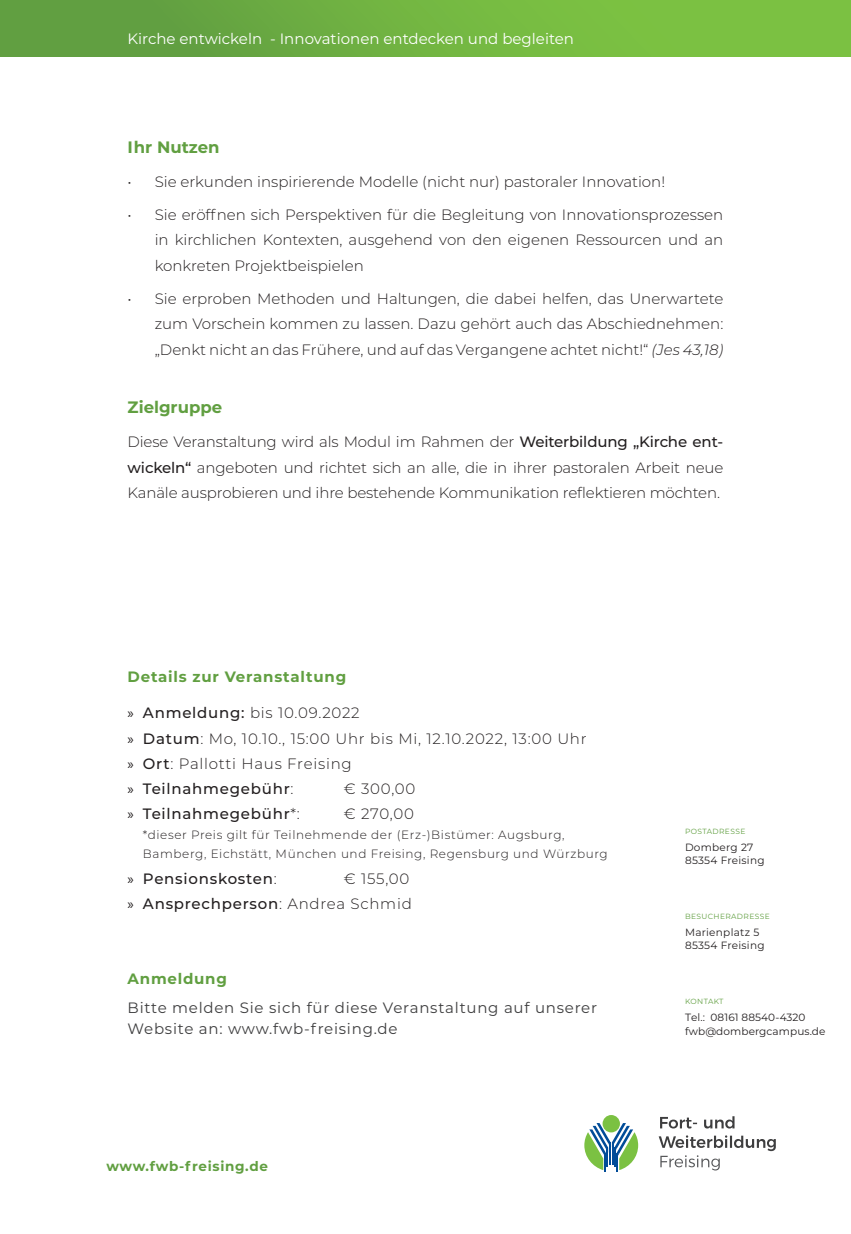
<style>
.page{position:relative;width:851px;height:1234px;background:#fff}
.page>*{position:absolute;margin:0;border:0;box-sizing:border-box;transform-origin:0 0}
.Text{font:700 16.5px "Montserrat";color:#619f41}
.Überschrift{font:700 16.5px "Montserrat";color:#619f41}
.Text-2{font:300 15px/25.5px "Montserrat";color:#231f20;text-align:justify}
.Text-3{font:300 15px "Montserrat";letter-spacing:.05em;color:#231f20}
.t1{font:500 15px "Montserrat";letter-spacing:.05em;color:#231f20}
.Text-4{font:15px/21px "Montserrat";letter-spacing:.05em;color:#3e3e3f}
.t2{font:15px "Montserrat";color:#fff}
.Überschrift-2{font:700 15px "Montserrat";letter-spacing:.05em;color:#619f41}
.Überschrift_klein{font:700 15px "Montserrat";letter-spacing:.05em;color:#619f41}
.t3{font:700 13.5px "Montserrat";letter-spacing:.05em;color:#619f41}
.t4{font:300 12px/19.5px "Montserrat";letter-spacing:.05em;color:#231f20}
.t5{font:10.5px "Montserrat";letter-spacing:.015em;color:#231f20}
.überschrift{font:7.5px "Montserrat";letter-spacing:.05em;color:#619f41}
.s1{font-style:italic}
.s2{font-weight:500}
.s3{font-family:"Myriad Pro";font-weight:400}
.s4{font-weight:300}
</style>
<div class="page">
<div style="left:0;top:0;width:850px;height:57px;background:linear-gradient(to right,#5f9c41,#81c942)"></div>
<svg style="left:602px;top:1114px;width:18px;height:18px"></svg>
<svg style="left:584px;top:1122px;width:54px;height:49px"></svg>
<svg style="left:658px;top:1135px;width:117px;height:35px"></svg>
<svg style="left:660px;top:1116px;width:74px;height:12px"></svg>
<p class="t2" style="left:128px;top:29px;width:448px">Kirche entwickeln - Innovationen entdecken und begleiten</p>
<p class="Überschrift" style="left:128px;top:135px;width:93px">Ihr Nutzen</p>
<p class="Text-2" style="left:128px;top:168px;width:539px">• Sie erkunden inspirierende Modelle (nicht nur) pastoraler Innovation!</p>
<p class="Text-2" style="left:155px;top:201px;width:570px;text-indent:-27px">• Sie eröffnen sich Perspektiven für die Begleitung von Innovationsprozessen in kirchlichen Kontexten, ausgehend von den eigenen Ressourcen und an konkreten Projektbeispielen</p>
<p class="Text-2" style="left:155px;top:285px;width:570px;text-indent:-27px">• Sie erproben Methoden und Haltungen, die dabei helfen, das Unerwartete zum Vorschein kommen zu lassen. Dazu gehört auch das Abschiednehmen: „Denkt nicht an das Frühere, und auf das Vergangene achtet nicht!“ <span class="s1">(Jes 43,18)</span></p>
<p class="Text" style="left:128px;top:395px;width:96px">Zielgruppe</p>
<p class="Text-2" style="left:128px;top:429px;width:597px">Diese Veranstaltung wird als Modul im Rahmen der <span class="s2">Weiterbildung „Kirche ent&shy;wickeln“</span> angeboten und richtet sich an alle, die in ihrer pastoralen Arbeit neue Kanäle ausprobieren und ihre bestehende Kommunikation reflektieren möchten.</p>
<p class="Überschrift-2" style="left:128px;top:665px;width:220px">Details zur Veranstaltung</p>
<p class="Text-3" style="left:128px;top:702px;width:233px"><span class="s3">»</span> <span class="s2">Anmeldung:</span> bis 10.09.2022</p>
<p class="Text-3" style="left:128px;top:727px;width:460px"><span class="s3">»</span> <span class="s2">Datum</span>: Mo, 10.10., 15:00 Uhr bis Mi, 12.10.2022, 13:00 Uhr</p>
<p class="Text-3" style="left:128px;top:753px;width:226px"><span class="s3">»</span> <span class="s2">Ort</span>: Pallotti Haus Freising</p>
<p class="t1" style="left:128px;top:778px;width:167px"><span class="s3">»</span> Teilnahmegebühr<span class="s4">:</span></p>
<p class="Text-2" style="left:344px;top:775px;width:73px">€ 300,00</p>
<p class="t1" style="left:128px;top:803px;width:174px"><span class="s3">»</span> Teilnahmegebühr<span class="s4">*:</span></p>
<p class="Text-2" style="left:344px;top:800px;width:72px">€ 270,00</p>
<p class="t4" style="left:143px;top:824px;width:466px">*dieser Preis gilt für Teilnehmende der (Erz-)Bistümer: Augsburg,<br>Bamberg, Eichstätt, München und Freising, Regensburg und Würzburg</p>
<p class="t1" style="left:128px;top:867px;width:151px"><span class="s3">»</span> Pensionskosten<span class="s4">:</span></p>
<p class="Text-2" style="left:344px;top:864px;width:67px">€ 155,00</p>
<p class="t1" style="left:128px;top:892px;width:285px"><span class="s3">»</span> Ansprechperson<span class="s4">: Andrea Schmid</span></p>
<p class="Überschrift_klein" style="left:128px;top:967px;width:101px">Anmeldung</p>
<p class="Text-4" style="left:128px;top:996px;width:471px">Bitte melden Sie sich für diese Veranstaltung auf unserer<br>Website an: www.fwb-freising.de</p>
<p class="t3" style="left:106px;top:1156px;width:163px">www.fwb-freising.de</p>
<p class="überschrift" style="left:685px;top:826px;width:62px">POSTADRESSE</p>
<p class="t5" style="left:685px;top:839px;width:70px">Domberg 27</p>
<p class="t5" style="left:685px;top:853px;width:81px">85354 Freising</p>
<p class="überschrift" style="left:685px;top:911px;width:86px">BESUCHERADRESSE</p>
<p class="t5" style="left:685px;top:924px;width:76px">Marienplatz 5</p>
<p class="t5" style="left:685px;top:938px;width:81px">85354 Freising</p>
<p class="überschrift" style="left:685px;top:996px;width:40px">KONTAKT</p>
<p class="t5" style="left:685px;top:1009px;width:122px">Tel.: 08161 88540-4320</p>
<p class="t5" style="left:685px;top:1024px;width:142px">fwb@dombergcampus.de</p>
</div>
